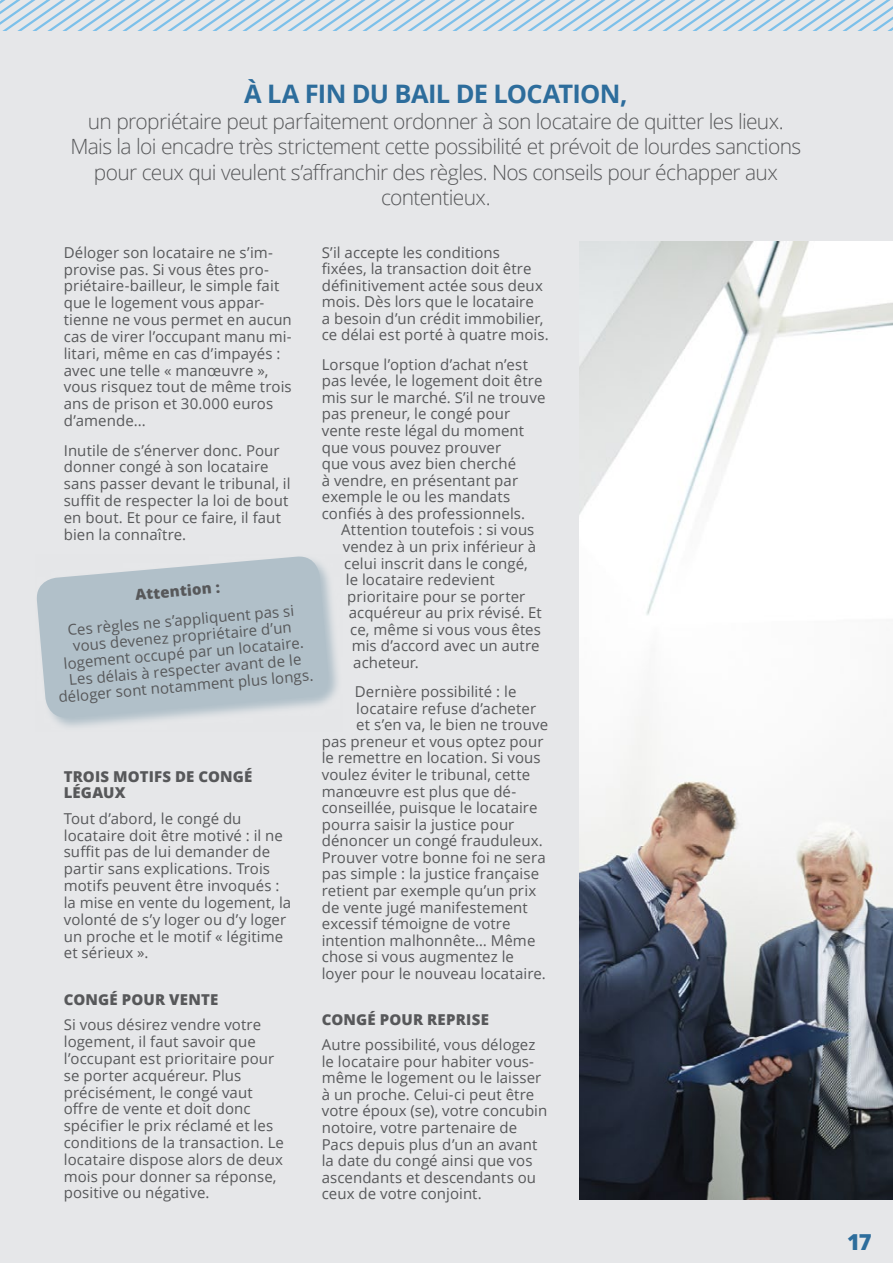
<style>
.page{position:relative;width:893px;height:1263px;background:#e6e7e9}
.page>*{position:absolute;margin:0;border:0;box-sizing:border-box;transform-origin:0 0}
.t1{font:700 25.5px "Open Sans";letter-spacing:-.025em;color:#2d6d9c}
.t2{font:800 22.05px "Open Sans";color:#2d6d9c}
.t3{font:300 21px/25.5px "Open Sans";letter-spacing:-.03em;color:#57585a;text-align:center}
.t4{font:15px/16.8px "Open Sans";letter-spacing:.005em;color:#57585a}
.t5{font:800 15px/16.8px "Open Sans";letter-spacing:.01em;color:#57585a}
</style>
<div class="page">
<svg style="left:0;top:0;width:893px;height:30px"></svg>
<img style="left:580px;top:241px;width:313px;height:958px">
<svg style="left:55px;top:597px;width:283px;height:130px"></svg>
<svg style="left:36px;top:556px;width:294px;height:163px;background:#b7c5cd"></svg>
<h1 class="t1" style="left:244px;top:76px;width:385px">À LA FIN DU BAIL DE LOCATION,</h1>
<p class="t3" style="left:71px;top:108px;width:732px">un propriétaire peut parfaitement ordonner à son locataire de quitter les lieux.<br>Mais la loi encadre très strictement cette possibilité et prévoit de lourdes sanctions pour ceux qui veulent s’affranchir des règles. Nos conseils pour échapper aux contentieux.</p>
<p class="t4" style="left:64px;top:244px;width:230px">Déloger son locataire ne s’im&shy;provise pas. Si vous êtes pro&shy;priétaire-bailleur, le simple fait que le logement vous appar&shy;tienne ne vous permet en aucun cas de virer l’occupant manu mi&shy;litari, même en cas d’impayés : avec une telle « manœuvre », vous risquez tout de même trois ans de prison et 30.000 euros d’amende...</p>
<p class="t4" style="left:64px;top:441px;width:228px">Inutile de s’énerver donc. Pour donner congé à son locataire sans passer devant le tribunal, il suffit de respecter la loi de bout en bout. Et pour ce faire, il faut bien la connaître.</p>
<p class="t5" style="left:135px;top:585px;width:86px;rotate:-5deg">ATTE NTION :</p>
<p class="t4" style="left:52px;top:623px;width:257px;text-align:center;rotate:-5deg">Ces règles ne s’appliquent pas si vous devenez propriétaire d’un logement occupé par un locataire.<br>Les délais à respecter avant de le déloger sont notamment plus longs.</p>
<p class="t5" style="left:64px;top:767px;width:190px">TROIS MOTIFS DE CONGÉ<br>LÉGAUX</p>
<p class="t4" style="left:64px;top:809px;width:229px">Tout d’abord, le congé du locataire doit être motivé : il ne suffit pas de lui demander de partir sans explications. Trois motifs peuvent être invoqués : la mise en vente du logement, la volonté de s’y loger ou d’y loger un proche et le motif « légitime et sérieux ».</p>
<p class="t5" style="left:64px;top:990px;width:156px">CONGÉ POUR VENTE</p>
<p class="t4" style="left:64px;top:1016px;width:222px">Si vous désirez vendre votre logement, il faut savoir que l’occupant est prioritaire pour se porter acquéreur. Plus précisément, le congé vaut offre de vente et doit donc spécifier le prix réclamé et les conditions de la transaction. Le locataire dispose alors de deux mois pour donner sa réponse, positive ou négative.</p>
<p class="t4" style="left:322px;top:244px;width:228px">S’il accepte les conditions fixées, la transaction doit être définitivement actée sous deux mois. Dès lors que le locataire<br>a besoin d’un crédit immobilier, ce délai est porté à quatre mois.</p>
<p class="t4" style="left:322px;top:356px;width:225px">Lorsque l’option d’achat n’est pas levée, le logement doit être mis sur le marché. S’il ne trouve pas preneur, le congé pour vente reste légal du moment que vous pouvez prouver<br>que vous avez bien cherché<br>à vendre, en présentant par exemple le ou les mandats confiés à des professionnels.</p>
<p class="t4" style="left:341px;top:521px;width:195px">Attention toutefois : si vous</p>
<p class="t4" style="left:343px;top:538px;width:195px">vendez à un prix inférieur à</p>
<p class="t4" style="left:344px;top:554px;width:185px">celui inscrit dans le congé,</p>
<p class="t4" style="left:346px;top:571px;width:150px">le locataire redevient</p>
<p class="t4" style="left:347px;top:587px;width:180px">prioritaire pour se porter</p>
<p class="t4" style="left:349px;top:604px;width:195px">acquéreur au prix révisé. Et</p>
<p class="t4" style="left:350px;top:620px;width:192px">ce, même si vous vous êtes</p>
<p class="t4" style="left:352px;top:637px;width:189px">mis d’accord avec un autre</p>
<p class="t4" style="left:353px;top:654px;width:67px">acheteur.</p>
<p class="t4" style="left:355px;top:683px;width:163px">Dernière possibilité : le</p>
<p class="t4" style="left:356px;top:699px;width:181px">locataire refuse d’acheter</p>
<p class="t4" style="left:356px;top:716px;width:193px">et s’en va, le bien ne trouve</p>
<p class="t4" style="left:322px;top:733px;width:223px">pas preneur et vous optez pour</p>
<p class="t4" style="left:322px;top:749px;width:220px">le remettre en location. Si vous</p>
<p class="t4" style="left:322px;top:766px;width:210px">voulez éviter le tribunal, cette</p>
<p class="t4" style="left:322px;top:782px;width:196px">manœuvre est plus que dé-</p>
<p class="t4" style="left:322px;top:799px;width:217px">conseillée, puisque le locataire</p>
<p class="t4" style="left:322px;top:815px;width:194px">pourra saisir la justice pour</p>
<p class="t4" style="left:322px;top:832px;width:223px">dénoncer un congé frauduleux.</p>
<p class="t4" style="left:322px;top:848px;width:225px">Prouver votre bonne foi ne sera</p>
<p class="t4" style="left:322px;top:865px;width:219px">pas simple : la justice française</p>
<p class="t4" style="left:322px;top:882px;width:216px">retient par exemple qu’un prix</p>
<p class="t4" style="left:322px;top:898px;width:208px">de vente jugé manifestement</p>
<p class="t4" style="left:322px;top:915px;width:190px">excessif témoigne de votre</p>
<p class="t4" style="left:322px;top:931px;width:215px">intention malhonnête… Même</p>
<p class="t4" style="left:322px;top:948px;width:194px">chose si vous augmentez le</p>
<p class="t4" style="left:322px;top:964px;width:226px">loyer pour le nouveau locataire.</p>
<p class="t5" style="left:322px;top:1010px;width:169px">CONGÉ POUR REPRISE</p>
<p class="t4" style="left:322px;top:1036px;width:227px">Autre possibilité, vous délogez le locataire pour habiter vous&shy;même le logement ou le laisser à un proche. Celui-ci peut être votre époux (se), votre concubin notoire, votre partenaire de<br>Pacs depuis plus d’un an avant la date du congé ainsi que vos ascendants et descendants ou ceux de votre conjoint.</p>
<h2 class="t2" style="left:847px;top:1225px;width:26px">17</h2>
</div>
